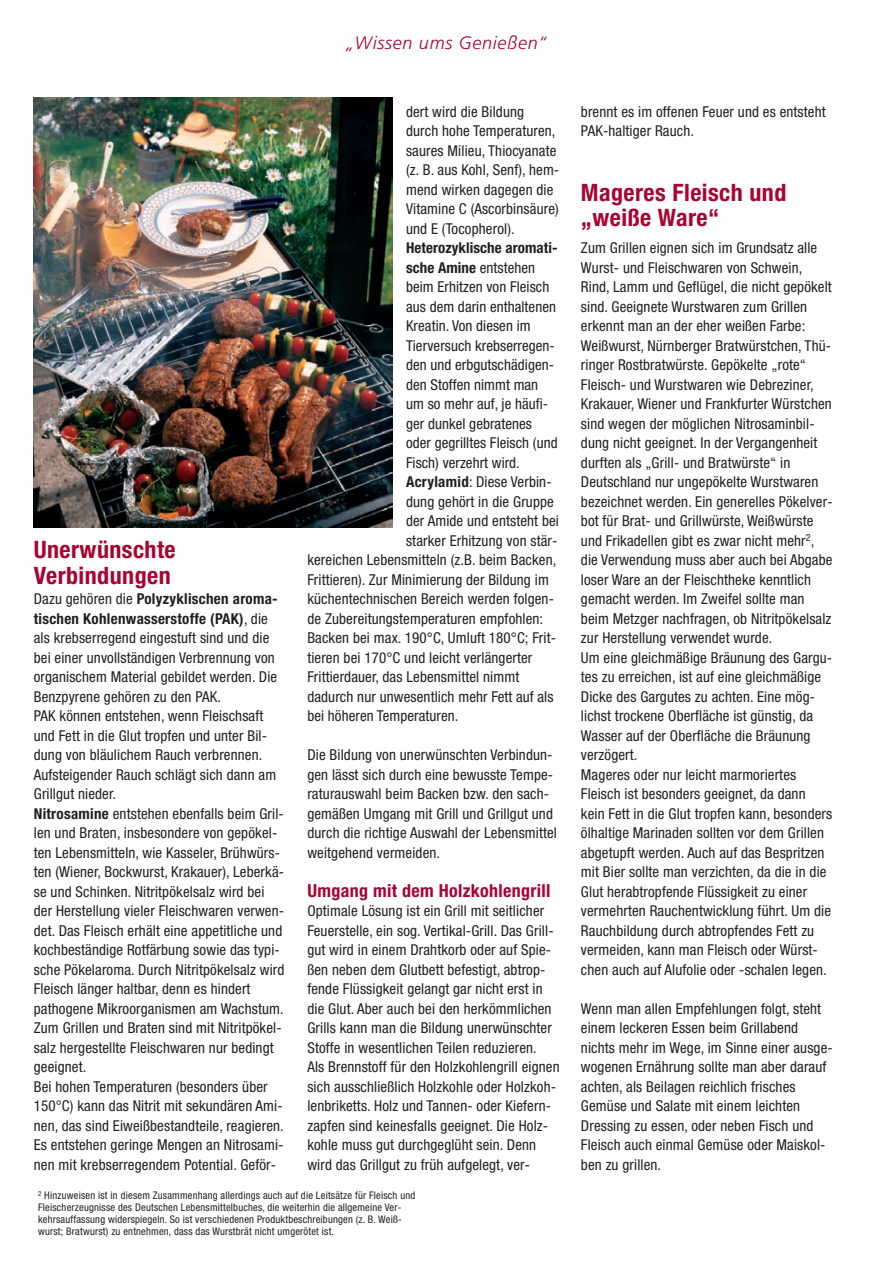
<style>
.page{position:relative;width:893px;height:1263px;background:#fff}
.page>*{position:absolute;margin:0;border:0;box-sizing:border-box;transform-origin:0 0}
.t1{font:700 condensed 24px/25.5px "Helvetica Neue";letter-spacing:.02em;color:#a90332}
.t2{font:700 condensed 18px "Helvetica Neue";letter-spacing:.02em;color:#a90332}
.t3{font:italic 300 18px "Frutiger";letter-spacing:.04em;color:#a90332}
.t4{font:condensed 15px/19.5px "Helvetica Neue";letter-spacing:.01em;color:#231f20}
.t5{font:700 condensed 15px "Helvetica Neue";letter-spacing:.005em;color:#231f20}
.t6{font:condensed 10.5px/12px "Helvetica Neue";letter-spacing:.02em;color:#231f20}
.s1{font-weight:700}
.s2{font-weight:400}
</style>
<div class="page">
<img style="left:34px;top:97px;width:359px;height:430px">
<h1 class="t1" style="left:34px;top:539px;width:143px">Unerwünschte<br>Verbindungen</h1>
<p class="t4" style="left:34px;top:590px;width:252px">Dazu gehören die <span class="s1">Polyzyklischen aroma&shy;tischen Kohlenwasserstoffe (PAK)</span>, die als krebserregend eingestuft sind und die bei einer unvollständigen Verbrennung von organischem Material gebildet werden. Die Benzpyrene gehören zu den PAK.<br>PAK können entstehen, wenn Fleischsaft und Fett in die Glut tropfen und unter Bil&shy;dung von bläulichem Rauch verbrennen.<br>Aufsteigender Rauch schlägt sich dann am Grillgut nieder.<br><span class="s1">Nitrosamine</span> entstehen ebenfalls beim Gril&shy;len und Braten, insbesondere von gepökel&shy;ten Lebensmitteln, wie Kasseler, Brühwürs&shy;ten (Wiener, Bockwurst, Krakauer), Leberkä&shy;se und Schinken. Nitritpökelsalz wird bei der Herstellung vieler Fleischwaren verwen&shy;det. Das Fleisch erhält eine appetitliche und kochbeständige Rotfärbung sowie das typi&shy;sche Pökelaroma. Durch Nitritpökelsalz wird Fleisch länger haltbar, denn es hindert pathogene Mikroorganismen am Wachstum.<br>Zum Grillen und Braten sind mit Nitritpökel&shy;salz hergestellte Fleischwaren nur bedingt geeignet.<br>Bei hohen Temperaturen (besonders über 150°C) kann das Nitrit mit sekundären Ami&shy;nen, das sind Eiweißbestandteile, reagieren.<br>Es entstehen geringe Mengen an Nitrosami&shy;nen mit krebserregendem Potential. Geför-</p>
<p class="t3" style="left:346px;top:35px;width:202px">„Wissen ums Genießen“</p>
<p class="t4" style="left:406px;top:103px;width:155px">dert wird die Bildung durch hohe Temperaturen, saures Milieu, Thiocyanate (z. B. aus Kohl, Senf), hem&shy;mend wirken dagegen die<br>Vitamine C (Ascorbinsäure) und E (Tocopherol).</p>
<p class="t5" style="left:406px;top:242px;width:153px">Heterozyklische aromati-</p>
<p class="t5" style="left:406px;top:262px;width:131px">sche Amine <span class="s2">entstehen</span></p>
<p class="t4" style="left:406px;top:278px;width:145px">beim Erhitzen von Fleisch</p>
<p class="t4" style="left:406px;top:298px;width:151px">aus dem darin enthaltenen</p>
<p class="t4" style="left:406px;top:317px;width:126px">Kreatin. Von diesen im</p>
<p class="t4" style="left:406px;top:337px;width:150px">Tierversuch krebserregen-</p>
<p class="t4" style="left:406px;top:356px;width:149px">den und erbgutschädigen-</p>
<p class="t4" style="left:406px;top:376px;width:134px">den Stoffen nimmt man</p>
<p class="t4" style="left:406px;top:395px;width:144px">um so mehr auf, je häufi-</p>
<p class="t4" style="left:406px;top:415px;width:127px">ger dunkel gebratenes</p>
<p class="t4" style="left:406px;top:434px;width:153px">oder gegrilltes Fleisch (und</p>
<p class="t4" style="left:406px;top:454px;width:115px">Fisch) verzehrt wird.</p>
<p class="t4" style="left:406px;top:473px;width:147px"><span class="s1">Acrylamid</span>: Diese Verbin-</p>
<p class="t4" style="left:406px;top:493px;width:149px">dung gehört in die Gruppe</p>
<p class="t4" style="left:406px;top:512px;width:154px">der Amide und entsteht bei</p>
<p class="t4" style="left:406px;top:532px;width:153px">starker Erhitzung von stär-</p>
<p class="t4" style="left:307px;top:551px;width:251px">kereichen Lebensmitteln (z.B. beim Backen,</p>
<p class="t4" style="left:307px;top:571px;width:243px">Frittieren). Zur Minimierung der Bildung im</p>
<p class="t4" style="left:307px;top:590px;width:248px">küchentechnischen Bereich werden folgen-</p>
<p class="t4" style="left:307px;top:610px;width:237px">de Zubereitungstemperaturen empfohlen:</p>
<p class="t4" style="left:307px;top:629px;width:250px">Backen bei max. 190°C, Umluft 180°C; Frit-</p>
<p class="t4" style="left:307px;top:649px;width:226px">tieren bei 170°C und leicht verlängerter</p>
<p class="t4" style="left:307px;top:668px;width:213px">Frittierdauer, das Lebensmittel nimmt</p>
<p class="t4" style="left:307px;top:688px;width:248px">dadurch nur unwesentlich mehr Fett auf als</p>
<p class="t4" style="left:307px;top:707px;width:153px">bei höheren Temperaturen.</p>
<p class="t4" style="left:307px;top:746px;width:251px">Die Bildung von unerwünschten Verbindun&shy;gen lässt sich durch eine bewusste Tempe&shy;raturauswahl beim Backen bzw. den sach&shy;gemäßen Umgang mit Grill und Grillgut und durch die richtige Auswahl der Lebensmittel weitgehend vermeiden.</p>
<p class="t2" style="left:307px;top:884px;width:245px">Umgang mit dem Holzkohlengrill</p>
<p class="t4" style="left:307px;top:902px;width:254px">Optimale Lösung ist ein Grill mit seitlicher Feuerstelle, ein sog. Vertikal-Grill. Das Grill&shy;gut wird in einem Drahtkorb oder auf Spie&shy;ßen neben dem Glutbett befestigt, abtrop&shy;fende Flüssigkeit gelangt gar nicht erst in die Glut. Aber auch bei den herkömmlichen Grills kann man die Bildung unerwünschter Stoffe in wesentlichen Teilen reduzieren.<br>Als Brennstoff für den Holzkohlengrill eignen sich ausschließlich Holzkohle oder Holzkoh&shy;lenbriketts. Holz und Tannen- oder Kiefern&shy;zapfen sind keinesfalls geeignet. Die Holz&shy;kohle muss gut durchgeglüht sein. Denn wird das Grillgut zu früh aufgelegt, ver-</p>
<p class="t6" style="left:38px;top:1190px;width:379px"><sup>2</sup> Hinzuweisen ist in diesem Zusammenhang allerdings auch auf die Leitsätze für Fleisch und Fleischerzeugnisse des Deutschen Lebensmittelbuches, die weiterhin die allgemeine Ver&shy;kehrsauffassung widerspiegeln. So ist verschiedenen Produktbeschreibungen (z. B. Weiß&shy;wurst; Bratwurst) zu entnehmen, dass das Wurstbrät nicht umgerötet ist.</p>
<p class="t4" style="left:581px;top:103px;width:246px">brennt es im offenen Feuer und es entsteht<br>PAK-haltiger Rauch.</p>
<h1 class="t1" style="left:581px;top:181px;width:207px">Mageres Fleisch und „weiße Ware“</h1>
<p class="t4" style="left:581px;top:239px;width:253px">Zum Grillen eignen sich im Grundsatz alle Wurst- und Fleischwaren von Schwein, Rind, Lamm und Geflügel, die nicht gepökelt sind. Geeignete Wurstwaren zum Grillen erkennt man an der eher weißen Farbe:<br>Weißwurst, Nürnberger Bratwürstchen, Thü&shy;ringer Rostbratwürste. Gepökelte „rote“ Fleisch- und Wurstwaren wie Debreziner, Krakauer, Wiener und Frankfurter Würstchen sind wegen der möglichen Nitrosaminbil&shy;dung nicht geeignet. In der Vergangenheit durften als „Grill- und Bratwürste“ in Deutschland nur ungepökelte Wurstwaren bezeichnet werden. Ein generelles Pökelver&shy;bot für Brat- und Grillwürste, Weißwürste und Frikadellen gibt es zwar nicht mehr<sup>2</sup>, die Verwendung muss aber auch bei Abgabe loser Ware an der Fleischtheke kenntlich gemacht werden. Im Zweifel sollte man beim Metzger nachfragen, ob Nitritpökelsalz zur Herstellung verwendet wurde.<br>Um eine gleichmäßige Bräunung des Gargu&shy;tes zu erreichen, ist auf eine gleichmäßige Dicke des Gargutes zu achten. Eine mög&shy;lichst trockene Oberfläche ist günstig, da Wasser auf der Oberfläche die Bräunung verzögert.<br>Mageres oder nur leicht marmoriertes Fleisch ist besonders geeignet, da dann kein Fett in die Glut tropfen kann, besonders ölhaltige Marinaden sollten vor dem Grillen abgetupft werden. Auch auf das Bespritzen mit Bier sollte man verzichten, da die in die Glut herabtropfende Flüssigkeit zu einer vermehrten Rauchentwicklung führt. Um die Rauchbildung durch abtropfendes Fett zu vermeiden, kann man Fleisch oder Würst&shy;chen auch auf Alufolie oder -schalen legen.</p>
<p class="t4" style="left:581px;top:1000px;width:253px">Wenn man allen Empfehlungen folgt, steht einem leckeren Essen beim Grillabend nichts mehr im Wege, im Sinne einer ausge&shy;wogenen Ernährung sollte man aber darauf achten, als Beilagen reichlich frisches Gemüse und Salate mit einem leichten Dressing zu essen, oder neben Fisch und Fleisch auch einmal Gemüse oder Maiskol&shy;ben zu grillen.</p>
</div>
